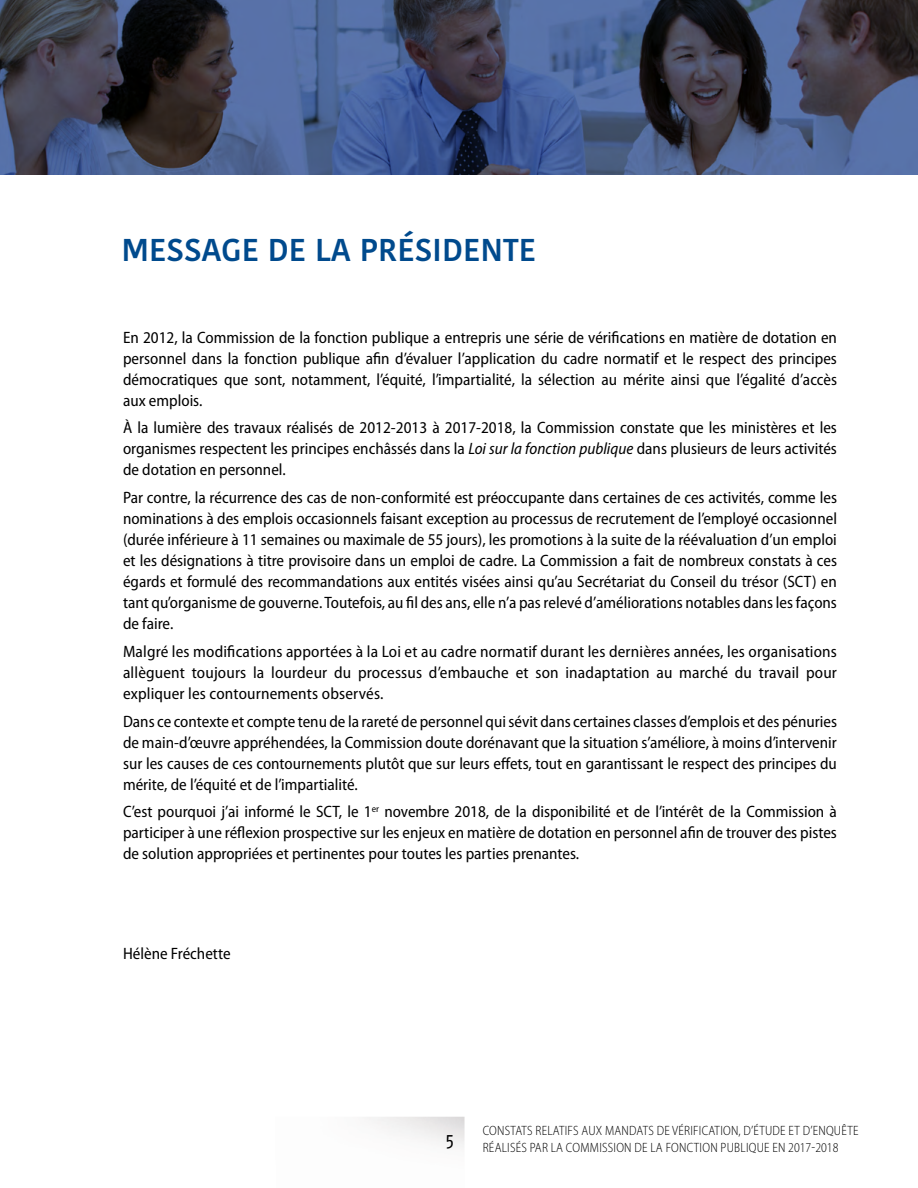
<style>
.page{position:relative;width:918px;height:1188px;background:#fff}
.page>*{position:absolute;margin:0;border:0;box-sizing:border-box;transform-origin:0 0}
.H2-titre_chapitre{font:500 31.5px "Kohinoor Devanagari";color:#004a8d}
.t1{font:19.5px "Fago Co";color:#000}
.P-texte_n0{font:semi-condensed 16.5px/21px "Myriad Pro";color:#000;text-align:justify}
.t2{font:300 semi-condensed 13.5px/16.2px "Myriad Pro";letter-spacing:.02em;color:#000;scale:.95 1}
.s1{font-style:italic}
</style>
<div class="page">
<img style="left:367px;top:1117px;width:98px;height:30px">
<svg style="left:0;top:0;width:918px;height:175px;background:#404c6c"></svg>
<h2 class="H2-titre_chapitre" style="left:122px;top:231px;width:416px">MESSAGE DE LA PRÉSIDENTE</h2>
<p class="P-texte_n0" style="left:123px;top:327px;width:716px">En 2012, la Commission de la fonction publique a entrepris une série de vérifications en matière de dotation en personnel dans la fonction publique afin d’évaluer l’application du cadre normatif et le respect des principes démocratiques que sont, notamment, l’équité, l’impartialité, la sélection au mérite ainsi que l’égalité d’accès aux emplois.</p>
<p class="P-texte_n0" style="left:123px;top:418px;width:715px">À la lumière des travaux réalisés de 2012-2013 à 2017-2018, la Commission constate que les ministères et les organismes respectent les principes enchâssés dans la <span class="s1">Loi sur la fonction publique</span> dans plusieurs de leurs activités de dotation en personnel.</p>
<p class="P-texte_n0" style="left:123px;top:487px;width:716px">Par contre, la récurrence des cas de non-conformité est préoccupante dans certaines de ces activités, comme les nominations à des emplois occasionnels faisant exception au processus de recrutement de l’employé occasionnel (durée inférieure à 11 semaines ou maximale de 55 jours), les promotions à la suite de la réévaluation d’un emploi et les désignations à titre provisoire dans un emploi de cadre. La Commission a fait de nombreux constats à ces égards et formulé des recommandations aux entités visées ainsi qu’au Secrétariat du Conseil du trésor (SCT) en tant qu’organisme de gouverne. Toutefois, au fil des ans, elle n’a pas relevé d’améliorations notables dans les façons de faire.</p>
<p class="P-texte_n0" style="left:123px;top:641px;width:716px">Malgré les modifications apportées à la Loi et au cadre normatif durant les dernières années, les organisations allèguent toujours la lourdeur du processus d’embauche et son inadaptation au marché du travail pour expliquer les contournements observés.</p>
<p class="P-texte_n0" style="left:123px;top:711px;width:716px">Dans ce contexte et compte tenu de la rareté de personnel qui sévit dans certaines classes d’emplois et des pénuries de main-d’œuvre appréhendées, la Commission doute dorénavant que la situation s’améliore, à moins d’intervenir sur les causes de ces contournements plutôt que sur leurs effets, tout en garantissant le respect des principes du mérite, de l’équité et de l’impartialité.</p>
<p class="P-texte_n0" style="left:123px;top:802px;width:715px">C’est pourquoi j’ai informé le SCT, le 1<sup>er</sup> novembre 2018, de la disponibilité et de l’intérêt de la Commission à participer à une réflexion prospective sur les enjeux en matière de dotation en personnel afin de trouver des pistes de solution appropriées et pertinentes pour toutes les parties prenantes.</p>
<p class="P-texte_n0" style="left:123px;top:943px;width:109px">Hélène Fréchette</p>
<p class="t1" style="left:446px;top:1129px;width:9px">5</p>
<p class="t2" style="left:483px;top:1123px;width:397px">CONSTATS RELATIFS AUX MANDATS DE VÉRIFICATION, D’ÉTUDE ET D’ENQUÊTE<br>RÉALISÉS PAR LA COMMISSION DE LA FONCTION PUBLIQUE EN 2017-2018</p>
</div>
